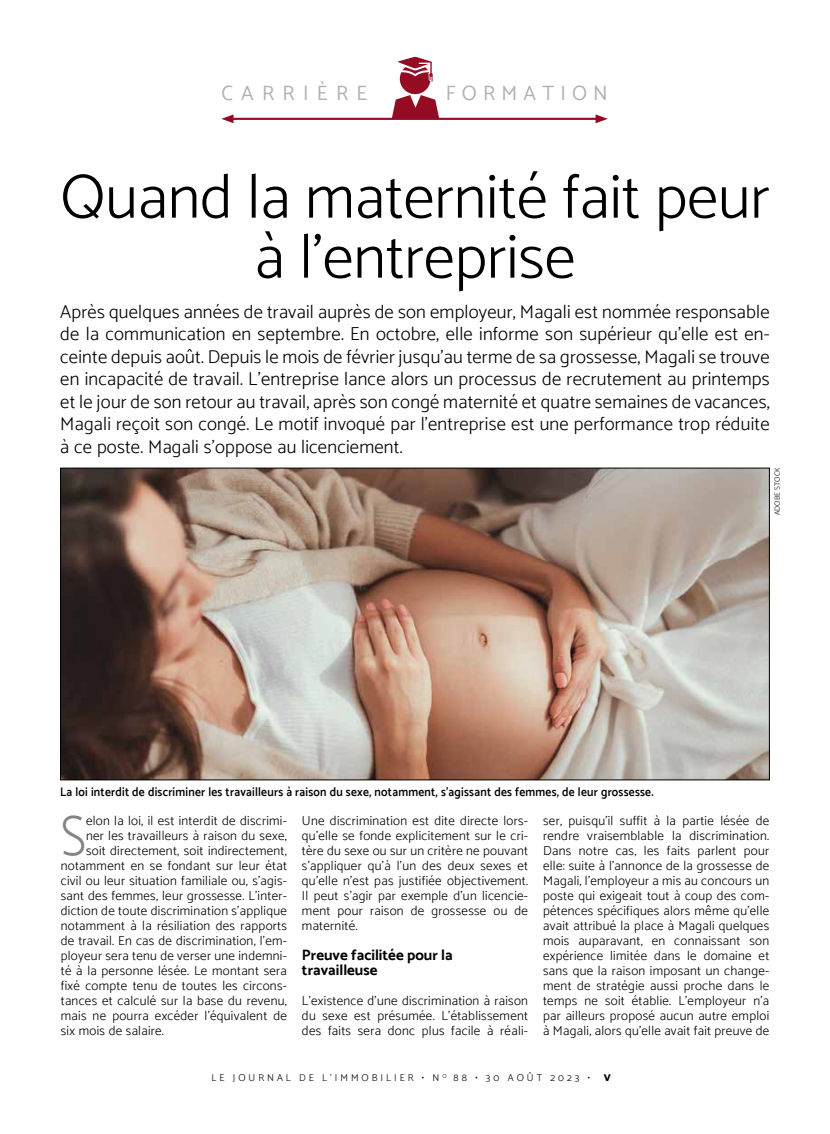
<style>
.page{position:relative;width:830px;height:1134px;background:#fff}
.page>*{position:absolute;margin:0;border:0;box-sizing:border-box;transform-origin:0 0}
.t1{font:300 62.5px/60px "Catamaran";color:#000;text-align:center}
.t2{font:300 56.38px "Catamaran";color:#838382;scale:.88 1}
.t3{font:20.75px "Catamaran";letter-spacing:.3em;color:#b3b2b2}
.t4{font:20.75px "Catamaran";letter-spacing:.4em;color:#b3b2b2}
.t5{font:300 18.75px/22.5px "Catamaran";letter-spacing:.01em;color:#000;text-align:justify}
.t6{font:700 15px/15px "Catamaran";color:#000}
.t7{font:300 13.12px/15px "Catamaran";letter-spacing:.02em;color:#000;text-align:justify}
.t8{font:600 12.5px "Catamaran";letter-spacing:.02em;color:#000;scale:.92 1}
.t9{font:300 10px "Catamaran";letter-spacing:.3em;color:#000}
.t10{font:900 10px "Catamaran";color:#000}
.t11{font:300 7.5px "Catamaran";letter-spacing:.01em;color:#000}
</style>
<div class="page">
<svg style="left:391px;top:57px;width:48px;height:61px"></svg>
<hr style="left:229px;top:118px;width:370px;height:2px;background:#940c23">
<svg style="left:221px;top:114px;width:12px;height:9px"></svg>
<svg style="left:595px;top:114px;width:12px;height:9px"></svg>
<img style="left:62px;top:470px;width:705px;height:308px">
<h3 class="t4" style="left:221px;top:81px;width:147px">CARRIÈRE</h3>
<h3 class="t3" style="left:445px;top:81px;width:163px">FORMATION</h3>
<h1 class="t1" style="left:60px;top:166px;width:710px">Quand la maternité fait peur à l’entreprise</h1>
<p class="t5" style="left:60px;top:300px;width:710px">Après quelques années de travail auprès de son employeur, Magali est nommée responsable de la communication en septembre. En octobre, elle informe son supérieur qu’elle est en&shy;ceinte depuis août. Depuis le mois de février jusqu’au terme de sa grossesse, Magali se trouve en incapacité de travail. L’entreprise lance alors un processus de recrutement au printemps et le jour de son retour au travail, après son congé maternité et quatre semaines de vacances, Magali reçoit son congé. Le motif invoqué par l’entreprise est une performance trop réduite à ce poste. Magali s’oppose au licenciement.</p>
<p class="t8" style="left:60px;top:784px;width:646px">La loi interdit de discriminer les travailleurs à raison du sexe, notamment, s’agissant des femmes, de leur grossesse.</p>
<p class="t11" style="left:772px;top:515px;width:49px;rotate:-90deg">ADOBE STOCK</p>
<h2 class="t2" style="left:61px;top:803px;width:30px">S</h2>
<p class="t7" style="left:86px;top:813px;width:202px">elon la loi, il est interdit de discrimi-</p>
<p class="t7" style="left:86px;top:828px;width:202px">ner les travailleurs à raison du sexe,</p>
<p class="t7" style="left:86px;top:843px;width:202px">soit directement, soit indirectement,</p>
<p class="t7" style="left:61px;top:858px;width:227px">notamment en se fondant sur leur état</p>
<p class="t7" style="left:61px;top:873px;width:227px">civil ou leur situation familiale ou, s’agis-</p>
<p class="t7" style="left:61px;top:888px;width:227px">sant des femmes, leur grossesse. L’inter-</p>
<p class="t7" style="left:61px;top:903px;width:227px">diction de toute discrimination s’applique</p>
<p class="t7" style="left:61px;top:918px;width:227px">notamment à la résiliation des rapports</p>
<p class="t7" style="left:61px;top:933px;width:227px">de travail. En cas de discrimination, l’em-</p>
<p class="t7" style="left:61px;top:948px;width:227px">ployeur sera tenu de verser une indemni-</p>
<p class="t7" style="left:61px;top:963px;width:227px">té à la personne lésée. Le montant sera</p>
<p class="t7" style="left:61px;top:978px;width:227px">fixé compte tenu de toutes les circons-</p>
<p class="t7" style="left:61px;top:993px;width:227px">tances et calculé sur la base du revenu,</p>
<p class="t7" style="left:61px;top:1008px;width:227px">mais ne pourra excéder l’équivalent de</p>
<p class="t7" style="left:61px;top:1023px;width:105px">six mois de salaire.</p>
<p class="t7" style="left:302px;top:813px;width:227px">Une discrimination est dite directe lors&shy;qu’elle se fonde explicitement sur le cri&shy;tère du sexe ou sur un critère ne pouvant s’appliquer qu’à l’un des deux sexes et qu’elle n’est pas justifiée objectivement.<br>Il peut s’agir par exemple d’un licencie&shy;ment pour raison de grossesse ou de maternité.</p>
<p class="t6" style="left:302px;top:947px;width:152px">Preuve facilitée pour la travailleuse</p>
<p class="t7" style="left:302px;top:993px;width:227px">L’existence d’une discrimination à raison du sexe est présumée. L’établissement des faits sera donc plus facile à réali-</p>
<p class="t7" style="left:543px;top:813px;width:227px">ser, puisqu’il suffit à la partie lésée de rendre vraisemblable la discrimination.<br>Dans notre cas, les faits parlent pour elle: suite à l’annonce de la grossesse de Magali, l’employeur a mis au concours un poste qui exigeait tout à coup des com&shy;pétences spécifiques alors même qu’elle avait attribué la place à Magali quelques mois auparavant, en connaissant son expérience limitée dans le domaine et sans que la raison imposant un change&shy;ment de stratégie aussi proche dans le temps ne soit établie. L’employeur n’a par ailleurs proposé aucun autre emploi à Magali, alors qu’elle avait fait preuve de</p>
<p class="t9" style="left:211px;top:1072px;width:380px">LE JOURNAL DE L’IMMOBILIER • N <sup>O</sup> 88 • 30 AOÛT 2023 •</p>
<p class="t10" style="left:603px;top:1072px;width:9px">V</p>
</div>
